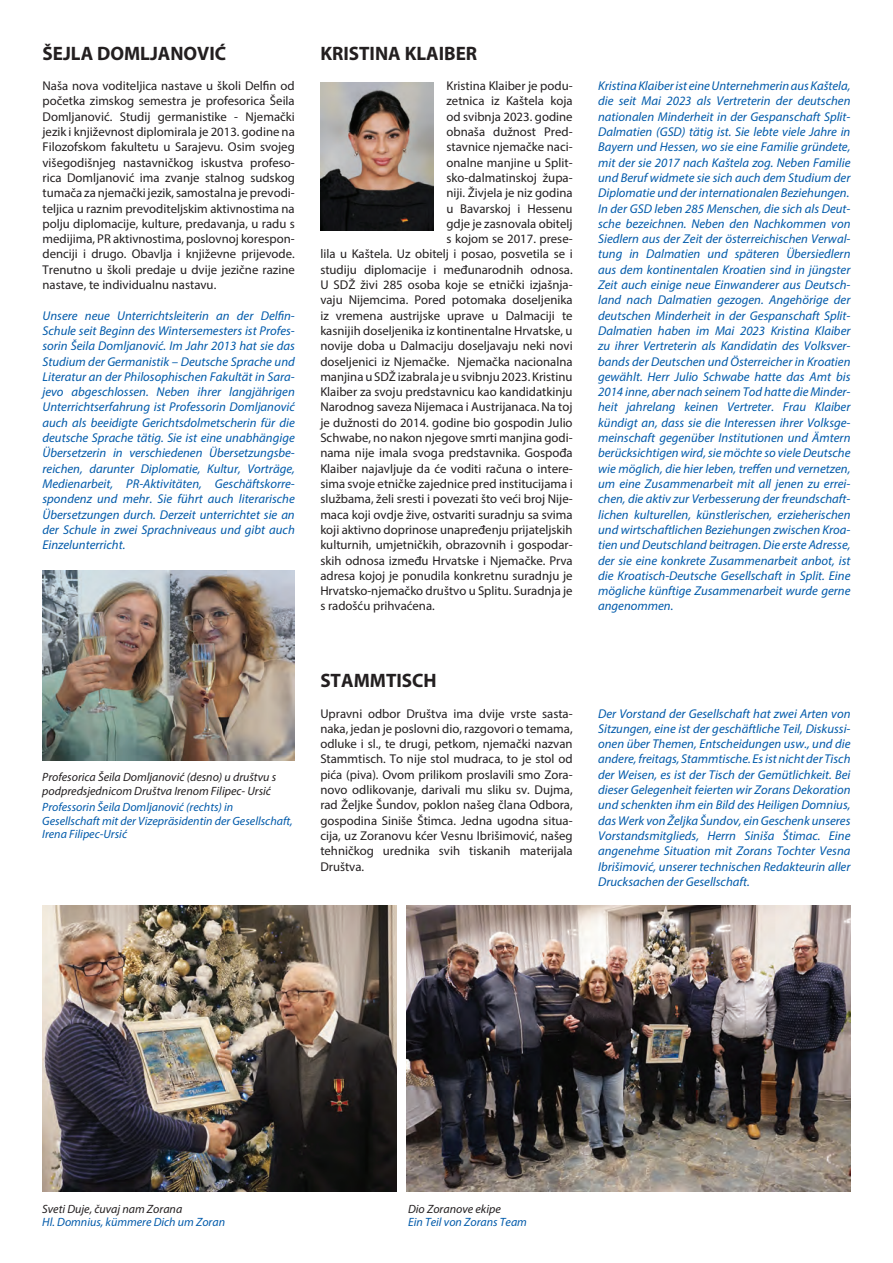
<style>
.page{position:relative;width:893px;height:1263px;background:#fff}
.page>*{position:absolute;margin:0;border:0;box-sizing:border-box;transform-origin:0 0}
.t1{font:700 19.5px "Myriad Pro";color:#231f20}
.t2{font:italic 12.75px/15.3px "Myriad Pro";color:#015aaa;text-align:justify}
.t3{font:12.75px/15.3px "Myriad Pro";color:#231f20;text-align:justify}
.t4{font:italic 12px/13.5px "Myriad Pro";color:#015aaa}
.t5{font:italic 12px/13.5px "Myriad Pro";color:#231f20}
</style>
<div class="page">
<img style="left:43px;top:570px;width:251px;height:190px">
<img style="left:320px;top:83px;width:114px;height:148px">
<img style="left:43px;top:906px;width:354px;height:285px">
<img style="left:406px;top:906px;width:444px;height:285px">
<h1 class="t1" style="left:43px;top:40px;width:185px">ŠEJLA DOMLJANOVIĆ</h1>
<p class="t3" style="left:43px;top:78px;width:254px">Naša nova voditeljica nastave u školi Delfin od početka zimskog semestra je profesorica Šeila Domljanović. Studij germanistike - Njemački jezik i književnost diplomirala je 2013. godine na Filozofskom fakultetu u Sarajevu. Osim svojeg višegodišnjeg nastavničkog iskustva profeso&shy;rica Domljanović ima zvanje stalnog sudskog tumača za njemački jezik, samostalna je prevodi&shy;teljica u raznim prevoditeljskim aktivnostima na polju diplomacije, kulture, predavanja, u radu s medijima, PR aktivnostima, poslovnoj korespon&shy;denciji i drugo. Obavlja i književne prijevode.<br>Trenutno u školi predaje u dvije jezične razine nastave, te individualnu nastavu.</p>
<p class="t2" style="left:43px;top:307px;width:254px">Unsere neue Unterrichtsleiterin an der Delfin-Schule seit Beginn des Wintersemesters ist Profes&shy;sorin Šeila Domljanović. Im Jahr 2013 hat sie das Studium der Germanistik – Deutsche Sprache und Literatur an der Philosophischen Fakultät in Sara&shy;jevo abgeschlossen. Neben ihrer langjährigen Unterrichtserfahrung ist Professorin Domljanović auch als beeidigte Gerichtsdolmetscherin für die deutsche Sprache tätig. Sie ist eine unabhängige Übersetzerin in verschiedenen Übersetzungsbe&shy;reichen, darunter Diplomatie, Kultur, Vorträge, Medienarbeit, PR-Aktivitäten, Geschäftskorre&shy;spondenz und mehr. Sie führt auch literarische Übersetzungen durch. Derzeit unterrichtet sie an der Schule in zwei Sprachniveaus und gibt auch Einzelunterricht.</p>
<p class="t5" style="left:42px;top:770px;width:235px">Profesorica Šeila Domljanović (desno) u društvu s podpredsjednicom Društva Irenom Filipec- Ursić</p>
<p class="t4" style="left:42px;top:800px;width:252px">Professorin Šeila Domljanović (rechts) in<br>Gesellschaft mit der Vizepräsidentin der Gesellschaft,<br>Irena Filipec-Ursić</p>
<h1 class="t1" style="left:320px;top:40px;width:158px">KRISTINA KLAIBER</h1>
<p class="t3" style="left:446px;top:78px;width:128px">Kristina Klaiber je podu-</p>
<p class="t3" style="left:446px;top:93px;width:128px">zetnica iz Kaštela koja</p>
<p class="t3" style="left:446px;top:109px;width:128px">od svibnja 2023. godine</p>
<p class="t3" style="left:446px;top:124px;width:128px">obnaša dužnost Pred-</p>
<p class="t3" style="left:446px;top:139px;width:128px">stavnice njemačke naci-</p>
<p class="t3" style="left:446px;top:155px;width:128px">onalne manjine u Split-</p>
<p class="t3" style="left:446px;top:170px;width:128px">sko-dalmatinskoj župa-</p>
<p class="t3" style="left:446px;top:185px;width:128px">niji. Živjela je niz godina</p>
<p class="t3" style="left:446px;top:200px;width:128px">u Bavarskoj i Hessenu</p>
<p class="t3" style="left:446px;top:216px;width:128px">gdje je zasnovala obitelj</p>
<p class="t3" style="left:446px;top:231px;width:128px">s kojom se 2017. prese-</p>
<p class="t3" style="left:320px;top:246px;width:254px">lila u Kaštela. Uz obitelj i posao, posvetila se i</p>
<p class="t3" style="left:320px;top:262px;width:254px">studiju diplomacije i međunarodnih odnosa.</p>
<p class="t3" style="left:320px;top:277px;width:254px">U SDŽ živi 285 osoba koje se etnički izjašnja-</p>
<p class="t3" style="left:320px;top:292px;width:254px">vaju Nijemcima. Pored potomaka doseljenika</p>
<p class="t3" style="left:320px;top:308px;width:254px">iz vremena austrijske uprave u Dalmaciji te</p>
<p class="t3" style="left:320px;top:323px;width:254px">kasnijih doseljenika iz kontinentalne Hrvatske, u</p>
<p class="t3" style="left:320px;top:338px;width:254px">novije doba u Dalmaciju doseljavaju neki novi</p>
<p class="t3" style="left:320px;top:353px;width:254px">doseljenici iz Njemačke. Njemačka nacionalna</p>
<p class="t3" style="left:320px;top:369px;width:254px">manjina u SDŽ izabrala je u svibnju 2023. Kristinu</p>
<p class="t3" style="left:320px;top:384px;width:254px">Klaiber za svoju predstavnicu kao kandidatkinju</p>
<p class="t3" style="left:320px;top:399px;width:254px">Narodnog saveza Nijemaca i Austrijanaca. Na toj</p>
<p class="t3" style="left:320px;top:415px;width:254px">je dužnosti do 2014. godine bio gospodin Julio</p>
<p class="t3" style="left:320px;top:430px;width:254px">Schwabe, no nakon njegove smrti manjina godi-</p>
<p class="t3" style="left:320px;top:445px;width:254px">nama nije imala svoga predstavnika. Gospođa</p>
<p class="t3" style="left:320px;top:461px;width:254px">Klaiber najavljuje da će voditi računa o intere-</p>
<p class="t3" style="left:320px;top:476px;width:254px">sima svoje etničke zajednice pred institucijama i</p>
<p class="t3" style="left:320px;top:491px;width:254px">službama, želi sresti i povezati što veći broj Nije-</p>
<p class="t3" style="left:320px;top:506px;width:254px">maca koji ovdje žive, ostvariti suradnju sa svima</p>
<p class="t3" style="left:320px;top:522px;width:254px">koji aktivno doprinose unapređenju prijateljskih</p>
<p class="t3" style="left:320px;top:537px;width:254px">kulturnih, umjetničkih, obrazovnih i gospodar-</p>
<p class="t3" style="left:320px;top:552px;width:254px">skih odnosa između Hrvatske i Njemačke. Prva</p>
<p class="t3" style="left:320px;top:568px;width:254px">adresa kojoj je ponudila konkretnu suradnju je</p>
<p class="t3" style="left:320px;top:583px;width:254px">Hrvatsko-njemačko društvo u Splitu. Suradnja je</p>
<p class="t3" style="left:320px;top:598px;width:116px">s radošću prihvaćena.</p>
<p class="t2" style="left:598px;top:78px;width:254px">Kristina Klaiber ist eine Unternehmerin aus Kaštela, die seit Mai 2023 als Vertreterin der deutschen nationalen Minderheit in der Gespanschaft Split-Dalmatien (GSD) tätig ist. Sie lebte viele Jahre in Bayern und Hessen, wo sie eine Familie gründete, mit der sie 2017 nach Kaštela zog. Neben Familie und Beruf widmete sie sich auch dem Studium der Diplomatie und der internationalen Beziehungen.<br>In der GSD leben 285 Menschen, die sich als Deut&shy;sche bezeichnen. Neben den Nachkommen von Siedlern aus der Zeit der österreichischen Verwal&shy;tung in Dalmatien und späteren Übersiedlern aus dem kontinentalen Kroatien sind in jüngster Zeit auch einige neue Einwanderer aus Deutsch&shy;land nach Dalmatien gezogen. Angehörige der deutschen Minderheit in der Gespanschaft Split-Dalmatien haben im Mai 2023 Kristina Klaiber zu ihrer Vertreterin als Kandidatin des Volksver&shy;bands der Deutschen und Österreicher in Kroatien gewählt. Herr Julio Schwabe hatte das Amt bis 2014 inne, aber nach seinem Tod hatte die Minder&shy;heit jahrelang keinen Vertreter. Frau Klaiber kündigt an, dass sie die Interessen ihrer Volksge&shy;meinschaft gegenüber Institutionen und Ämtern berücksichtigen wird, sie möchte so viele Deutsche wie möglich, die hier leben, treffen und vernetzen, um eine Zusammenarbeit mit all jenen zu errei&shy;chen, die aktiv zur Verbesserung der freundschaft&shy;lichen kulturellen, künstlerischen, erzieherischen und wirtschaftlichen Beziehungen zwischen Kroa&shy;tien und Deutschland beitragen. Die erste Adresse, der sie eine konkrete Zusammenarbeit anbot, ist die Kroatisch-Deutsche Gesellschaft in Split. Eine mögliche künftige Zusammenarbeit wurde gerne angenommen.</p>
<h1 class="t1" style="left:320px;top:668px;width:118px">STAMMTISCH</h1>
<p class="t3" style="left:320px;top:705px;width:254px">Upravni odbor Društva ima dvije vrste sasta&shy;naka, jedan je poslovni dio, razgovori o temama, odluke i sl., te drugi, petkom, njemački nazvan Stammtisch. To nije stol mudraca, to je stol od pića (piva). Ovom prilikom proslavili smo Zora&shy;novo odlikovanje, darivali mu sliku sv. Dujma, rad Željke Šundov, poklon našeg člana Odbora, gospodina Siniše Štimca. Jedna ugodna situa&shy;cija, uz Zoranovu kćer Vesnu Ibrišimović, našeg tehničkog urednika svih tiskanih materijala Društva.</p>
<p class="t2" style="left:598px;top:705px;width:254px">Der Vorstand der Gesellschaft hat zwei Arten von Sitzungen, eine ist der geschäftliche Teil, Diskussi&shy;onen über Themen, Entscheidungen usw., und die andere, freitags, Stammtische. Es ist nicht der Tisch der Weisen, es ist der Tisch der Gemütlichkeit. Bei dieser Gelegenheit feierten wir Zorans Dekoration und schenkten ihm ein Bild des Heiligen Domnius, das Werk von Željka Šundov, ein Geschenk unseres Vorstandsmitglieds, Herrn Siniša Štimac. Eine angenehme Situation mit Zorans Tochter Vesna Ibrišimović, unserer technischen Redakteurin aller Drucksachen der Gesellschaft.</p>
<p class="t5" style="left:42px;top:1202px;width:141px">Sveti Duje, čuvaj nam Zorana</p>
<p class="t4" style="left:42px;top:1215px;width:184px">Hl. Domnius, kümmere Dich um Zoran</p>
<p class="t5" style="left:408px;top:1202px;width:94px">Dio Zoranove ekipe</p>
<p class="t4" style="left:408px;top:1215px;width:120px">Ein Teil von Zorans Team</p>
</div>
